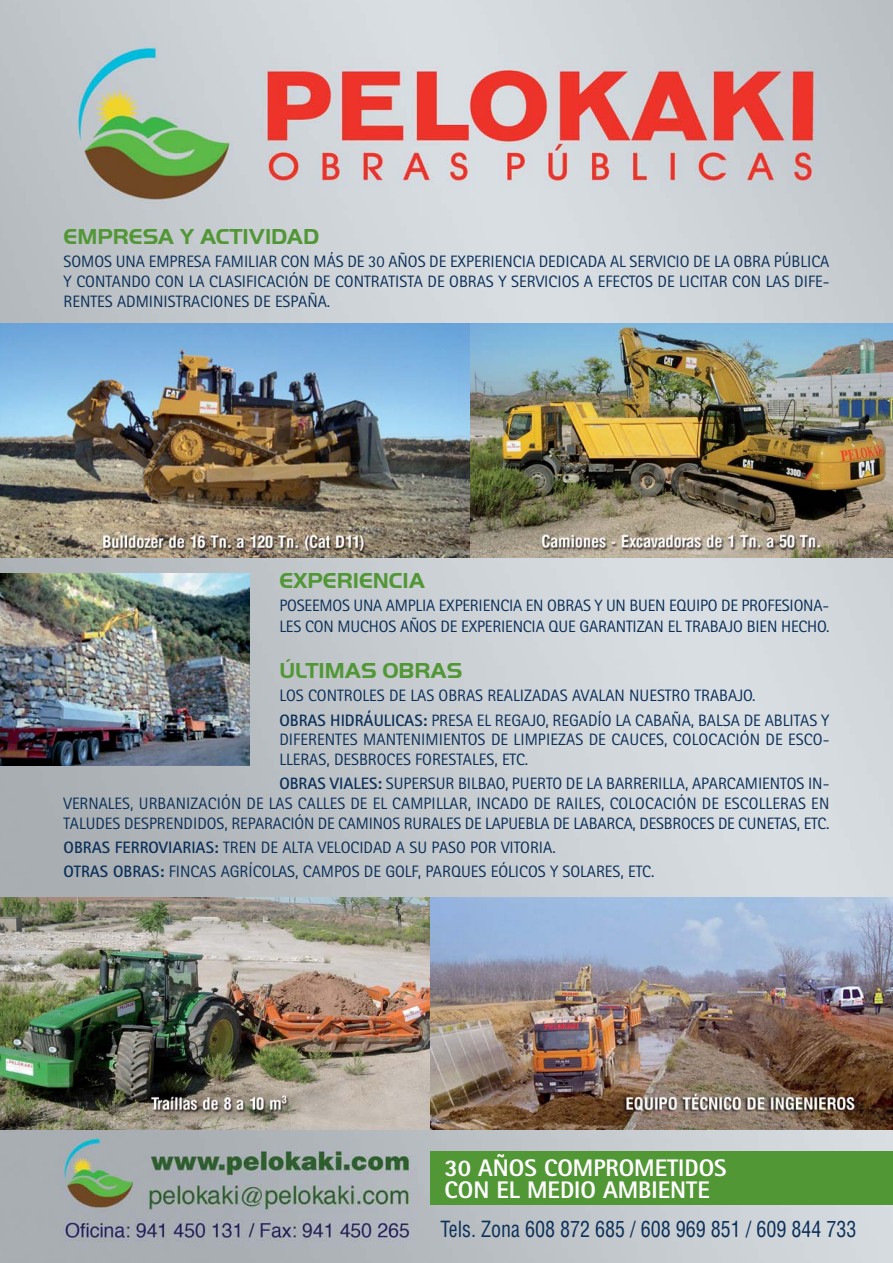
<style>
.page{position:relative;width:893px;height:1263px;background:#fff}
.page>*{position:absolute;margin:0;border:0;box-sizing:border-box;transform-origin:0 0}
.t1{font:800 24px/22.5px "Rotis Sans Serif";color:#fff}
.t2{font:700 22.5px "Handel Got D";color:#529736}
.t3{font:condensed 21.75px "Helvetica LT Std";color:#0b305a;scale:.92 1}
.t4{font:16.5px/19.8px "Rotis Sans Serif";color:#0b305a}
.s1{font-weight:700}
</style>
<div class="page">
<img style="left:0;top:0;width:892px;height:1263px">
<img style="left:0;top:323px;width:892px;height:234px">
<img style="left:0;top:897px;width:430px;height:232px">
<img style="left:430px;top:897px;width:462px;height:232px">
<img style="left:0;top:573px;width:249px;height:192px">
<div style="left:430px;top:1152px;width:462px;height:53px;background:#529736"></div>
<h2 class="t2" style="left:64px;top:228px;width:257px">EMPRESA Y ACTIVIDAD</h2>
<p class="t4" style="left:64px;top:253px;width:767px;text-align:justify">SOMOS UNA EMPRESA FAMILIAR CON MÁS DE 30 AÑOS DE EXPERIENCIA DEDICADA AL SERVICIO DE LA OBRA PÚBLICA Y CONTANDO CON LA CLASIFICACIÓN DE CONTRATISTA DE OBRAS Y SERVICIOS A EFECTOS DE LICITAR CON LAS DIFE-RENTES ADMINISTRACIONES DE ESPAÑA.</p>
<h2 class="t2" style="left:279px;top:573px;width:147px">EXPERIENCIA</h2>
<p class="t4" style="left:279px;top:597px;width:551px;line-height:20.9px">POSEEMOS UNA AMPLIA EXPERIENCIA EN OBRAS Y UN BUEN EQUIPO DE PROFESIONA-<br>LES CON MUCHOS AÑOS DE EXPERIENCIA QUE GARANTIZAN EL TRABAJO BIEN HECHO.</p>
<h2 class="t2" style="left:279px;top:663px;width:184px">ÚLTIMAS OBRAS</h2>
<p class="t4" style="left:279px;top:686px;width:551px;line-height:24px">LOS CONTROLES DE LAS OBRAS REALIZADAS AVALAN NUESTRO TRABAJO.<br><span class="s1">OBRAS HIDRÁULICAS:</span> PRESA EL REGAJO, REGADÍO LA CABAÑA, BALSA DE ABLITAS Y</p>
<p class="t4" style="left:279px;top:731px;width:551px">DIFERENTES MANTENIMIENTOS DE LIMPIEZAS DE CAUCES, COLOCACIÓN DE ESCO-<br>LLERAS, DESBROCES FORESTALES, ETC.</p>
<p class="t4" style="left:64px;top:775px;width:767px;text-align:justify;text-indent:216px"><span class="s1">OBRAS VIALES:</span> SUPERSUR BILBAO, PUERTO DE LA BARRERILLA, APARCAMIENTOS IN-VERNALES, URBANIZACIÓN DE LAS CALLES DE EL CAMPILLAR, INCADO DE RAILES, COLOCACIÓN DE ESCOLLERAS EN TALUDES DESPRENDIDOS, REPARACIÓN DE CAMINOS RURALES DE LAPUEBLA DE LABARCA, DESBROCES DE CUNETAS, ETC.</p>
<p class="t4" style="left:64px;top:837px;width:592px;line-height:24px"><span class="s1">OBRAS FERROVIARIAS:</span> TREN DE ALTA VELOCIDAD A SU PASO POR VITORIA.<br><span class="s1">OTRAS OBRAS:</span> FINCAS AGRÍCOLAS, CAMPOS DE GOLF, PARQUES EÓLICOS Y SOLARES, ETC.</p>
<h1 class="t1" style="left:444px;top:1159px;width:283px">30 AÑOS COMPROMETIDOS<br>CON EL MEDIO AMBIENTE</h1>
<h3 class="t3" style="left:440px;top:1216px;width:454px">Tels. Zona 608 872 685 / 608 969 851 / 609 844 733</h3>
</div>
